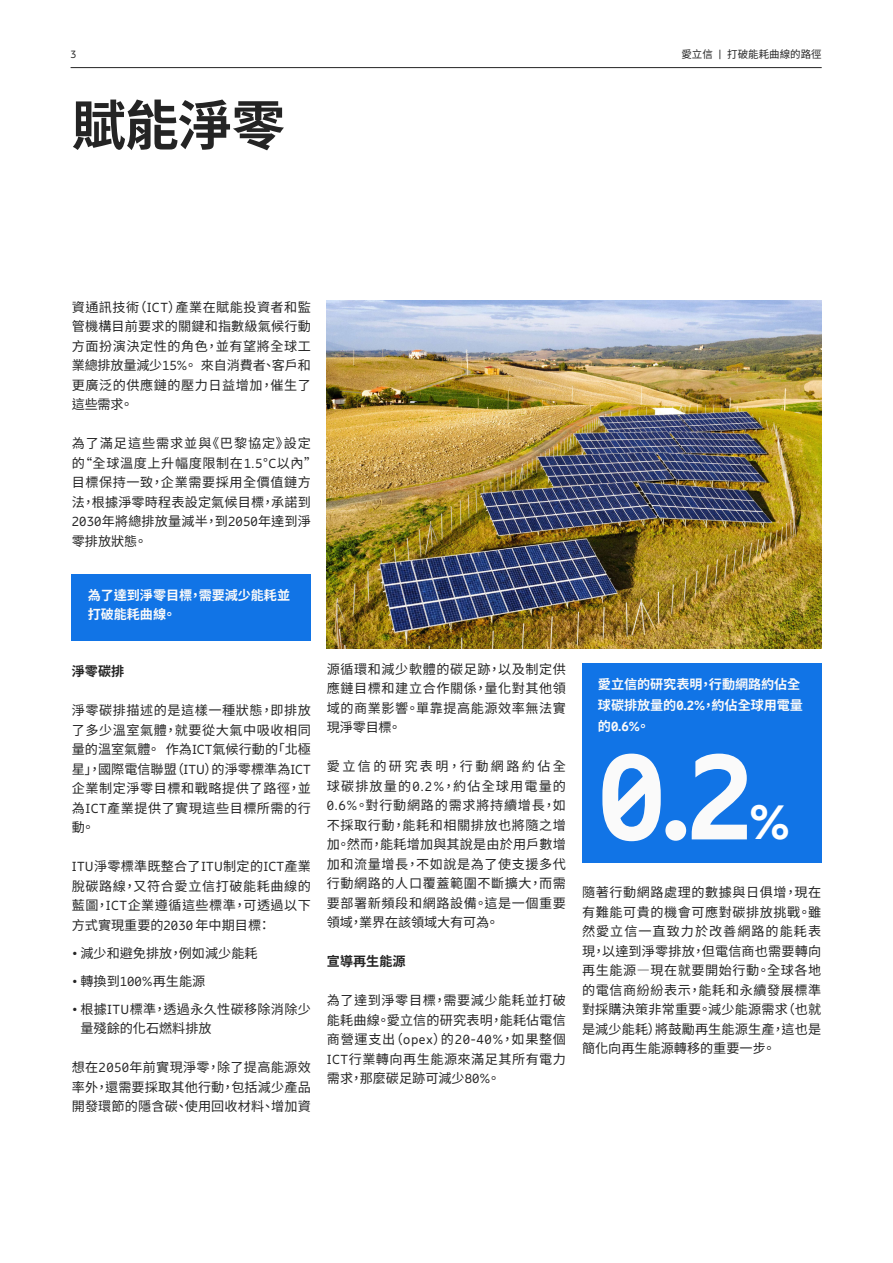
<style>
.page{position:relative;width:893px;height:1263px;background:#fff}
.page>*{position:absolute;margin:0;border:0;box-sizing:border-box;transform-origin:0 0}
.Pullout_value_WHITE{font:800 120px "Ericsson Hilda";color:#fafafa}
.Headline_1_BLACK{font:700 54px "Noto Sans CJ Ktc";color:#242424}
.Pullout_value_WHITE-2{font:800 48px "Ericsson Hilda";color:#fff}
.Body_copy_indent_BLA{font:13.2px/19.5px "Noto Sans CJ Ktc";letter-spacing:.025em;color:#242424;text-align:justify}
.Pullout_text_WHITE{font:700 13.2px/21px "Noto Sans CJ Ktc";letter-spacing:-.005em;color:#fafafa}
.Body_copy_indent_BLA-2{font:13.2px "Noto Sans CJ Ktc";color:#242424}
.Body_copy_indent_BLA-3{font:700 13.2px "Noto Sans CJ Ktc";color:#242424}
.t1{font:10.5px "Noto Sans CJ Ktc";color:#242424}
.t2{font:10.5px "Ericsson Hilda";color:#242424}
.s1{font-family:"Ericsson Hilda"}
.s2{font-family:"Ericsson Hilda";font-weight:800}
</style>
<div class="page">
<hr style="left:71px;top:67px;width:751px;height:1px;background:#242424">
<div style="left:72px;top:574px;width:239px;height:66px;background:#1174e6"></div>
<div style="left:582px;top:663px;width:239px;height:199px;background:#1174e6"></div>
<img style="left:327px;top:301px;width:494px;height:348px">
<p class="t2" style="left:71px;top:48px;width:7px">3</p>
<p class="t1" style="left:681px;top:48px;width:142px">愛立信ﾠ<span class="s1">|</span>ﾠ打破能耗曲線的路徑</p>
<p class="Headline_1_BLACK" style="left:72px;top:95px;width:215px">賦能淨零</p>
<p class="Body_copy_indent_BLA" style="left:72px;top:297px;width:241px">資通訊技術（<span class="s1">ICT</span>）產業在賦能投資者和監管機構目前要求的關鍵和指數級氣候行動方面扮演決定性的角色，並有望將全球工業總排放量減少<span class="s1">15%</span>。來自消費者、客戶和更廣泛的供應鏈的壓力日益增加，催生了這些需求。</p>
<p class="Body_copy_indent_BLA" style="left:72px;top:434px;width:247px;text-align:left">為了滿足這些需求並與《巴黎協定》設定的“全球溫度上升幅度限制在<span class="s1">1.5</span>°<span class="s1">C</span>以內”目標保持一致，企業需要採用全價值鏈方法，根據淨零時程表設定氣候目標，承諾到<br><span class="s1">2030</span>年將總排放量減半，到<span class="s1">2050</span>年達到淨零排放狀態。</p>
<p class="Pullout_text_WHITE" style="left:88px;top:585px;width:204px;line-height:19.5px">為了達到淨零目標，需要減少能耗並打破能耗曲線。</p>
<p class="Body_copy_indent_BLA-3" style="left:72px;top:664px;width:54px">淨零碳排</p>
<p class="Body_copy_indent_BLA" style="left:72px;top:701px;width:241px">淨零碳排描述的是這樣一種狀態，即排放了多少溫室氣體，就要從大氣中吸收相同量的溫室氣體。作為<span class="s1">ICT</span>氣候行動的「北極星」，國際電信聯盟（<span class="s1">ITU</span>）的淨零標準為<span class="s1">ICT</span>企業制定淨零目標和戰略提供了路徑，並為<span class="s1">ICT</span>產業提供了實現這些目標所需的行動。</p>
<p class="Body_copy_indent_BLA" style="left:72px;top:857px;width:241px"><span class="s1">ITU</span>淨零標準既整合了<span class="s1">ITU</span>制定的<span class="s1">ICT</span>產業脫碳路線，又符合愛立信打破能耗曲線的藍圖，<span class="s1">ICT</span>企業遵循這些標準，可透過以下方式實現重要的<span class="s1">2030</span> 年中期目標：</p>
<p class="Body_copy_indent_BLA-2" style="left:72px;top:945px;width:187px"><span class="s1">•</span> 減少和避免排放，例如減少能耗</p>
<p class="Body_copy_indent_BLA" style="left:72px;top:971px;width:135px"><span class="s1">•</span> 轉換到<span class="s1">100%</span>再生能源</p>
<p class="Body_copy_indent_BLA" style="left:80px;top:999px;width:232px;text-indent:-9px"><span class="s1">•</span> 根據<span class="s1">ITU</span>標準，透過永久性碳移除消除少量殘餘的化石燃料排放</p>
<p class="Body_copy_indent_BLA" style="left:72px;top:1058px;width:241px">想在<span class="s1">2050</span>年前實現淨零，除了提高能源效率外，還需要採取其他行動，包括減少產品開發環節的隱含碳、使用回收材料、增加資</p>
<p class="Body_copy_indent_BLA" style="left:327px;top:659px;width:241px">源循環和減少軟體的碳足跡，以及制定供應鏈目標和建立合作關係，量化對其他領域的商業影響。單靠提高能源效率無法實現淨零目標。</p>
<p class="Body_copy_indent_BLA" style="left:327px;top:757px;width:241px">愛立信的研究表明，行動網路約佔全球碳排放量的<span class="s1">0.2%</span>，約佔全球用電量的<span class="s1">0.6%</span>。對行動網路的需求將持續增長，如不採取行動，能耗和相關排放也將隨之增加。然而，能耗增加與其說是由於用戶數增加和流量增長，不如說是為了使支援多代行動網路的人口覆蓋範圍不斷擴大，而需要部署新頻段和網路設備。這是一個重要領域，業界在該領域大有可為。</p>
<p class="Body_copy_indent_BLA-3" style="left:327px;top:954px;width:80px">宣導再生能源</p>
<p class="Body_copy_indent_BLA" style="left:327px;top:991px;width:241px">為了達到淨零目標，需要減少能耗並打破能耗曲線。愛立信的研究表明，能耗佔電信商營運支出（<span class="s1">opex</span>）的<span class="s1">20-40%</span>，如果整個<span class="s1">ICT</span>行業轉向再生能源來滿足其所有電力需求，那麼碳足跡可減少<span class="s1">80%</span>。</p>
<p class="Pullout_text_WHITE" style="left:598px;top:674px;width:207px">愛立信的研究表明，行動網路約佔全球碳排放量的<span class="s2">0.2%</span>，約佔全球用電量的<span class="s2">0.6%</span>。</p>
<p class="Pullout_value_WHITE" style="left:598px;top:725px;width:157px">0.2</p>
<p class="Pullout_value_WHITE-2" style="left:749px;top:794px;width:42px">%</p>
<p class="Body_copy_indent_BLA" style="left:582px;top:883px;width:241px">隨著行動網路處理的數據與日俱增，現在有難能可貴的機會可應對碳排放挑戰。雖然愛立信一直致力於改善網路的能耗表現，以達到淨零排放，但電信商也需要轉向再生能源―現在就要開始行動。全球各地的電信商紛紛表示，能耗和永續發展標準對採購決策非常重要。減少能源需求（也就是減少能耗）將鼓勵再生能源生產，這也是簡化向再生能源轉移的重要一步。</p>
</div>
